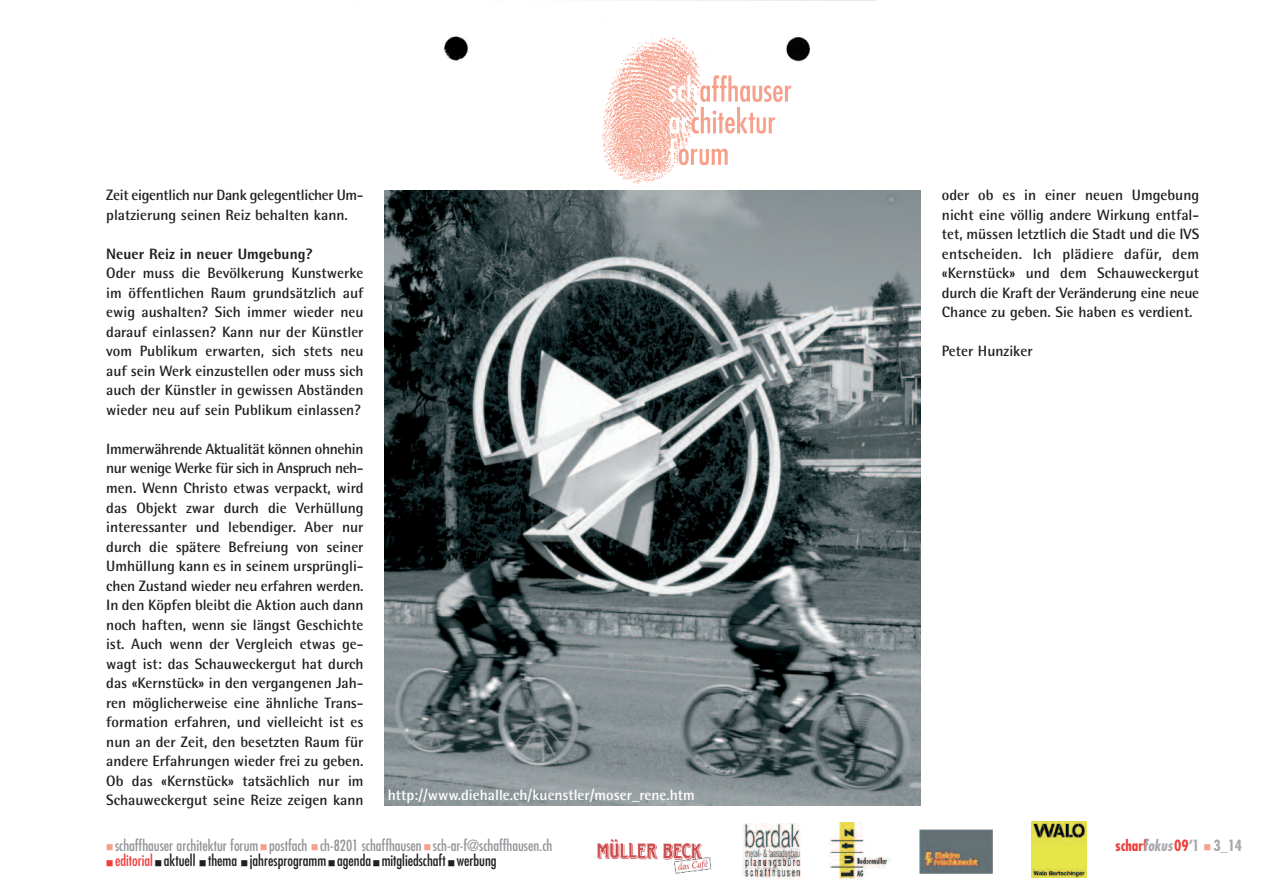
<style>
.page{position:relative;width:1263px;height:893px;background:#fff}
.page>*{position:absolute;margin:0;border:0;box-sizing:border-box;transform-origin:0 0}
.t1{font:700 15px/19.5px "Rotis Semi Sans";color:#231f20;text-align:justify}
.t2{font:condensed 15px/15.6px "Futura";color:#939598}
.t3{font:700 15px/19.5px "Rotis Semi Sans";letter-spacing:-.02em;color:#231f20}
.t4{font:700 15px "Rotis Semi Sans";color:#fff}
.t5{font:800 15px "Rotis Semi Sans";color:#231f20}
.t6{font:700 condensed 15px "Futura";color:#ee3f3e}
.s1{color:#ee3f3e}
.s2{color:#231f20}
.s3{font-style:italic;color:#a8a9ad}
.s4{color:#a8a9ad}
</style>
<div class="page">
<img style="left:443px;top:36px;width:367px;height:25px">
<img style="left:587px;top:36px;width:219px;height:148px">
<img style="left:829px;top:823px;width:63px;height:56px">
<img style="left:919px;top:830px;width:74px;height:44px">
<img style="left:1031px;top:822px;width:55px;height:55px">
<img style="left:743px;top:824px;width:58px;height:55px">
<img style="left:597px;top:839px;width:115px;height:35px">
<img style="left:385px;top:190px;width:536px;height:615px">
<p class="t3" style="left:106px;top:187px;width:259px">Zeit eigentlich nur Dank gelegentlicher Um&shy;platzierung seinen Reiz behalten kann.</p>
<p class="t5" style="left:106px;top:249px;width:208px">Neuer Reiz in neuer Umgebung?</p>
<p class="t1" style="left:106px;top:265px;width:259px">Oder muss die Bevölkerung Kunstwerke im öffentlichen Raum grundsätzlich auf ewig aushalten? Sich immer wieder neu darauf einlassen? Kann nur der Künstler vom Publikum erwarten, sich stets neu auf sein Werk einzustellen oder muss sich auch der Künstler in gewissen Abständen wieder neu auf sein Publikum einlassen?</p>
<p class="t1" style="left:106px;top:441px;width:259px">Immerwährende Aktualität können ohnehin nur wenige Werke für sich in Anspruch neh&shy;men. Wenn Christo etwas verpackt, wird das Objekt zwar durch die Verhüllung interessanter und lebendiger. Aber nur durch die spätere Befreiung von seiner Umhüllung kann es in seinem ursprüngli&shy;chen Zustand wieder neu erfahren werden.<br>In den Köpfen bleibt die Aktion auch dann noch haften, wenn sie längst Geschichte ist. Auch wenn der Vergleich etwas ge&shy;wagt ist: das Schauweckergut hat durch das «Kernstück» in den vergangenen Jah&shy;ren möglicherweise eine ähnliche Trans&shy;formation erfahren, und vielleicht ist es nun an der Zeit, den besetzten Raum für andere Erfahrungen wieder frei zu geben.<br>Ob das «Kernstück» tatsächlich nur im Schauweckergut seine Reize zeigen kann</p>
<p class="t4" style="left:388px;top:790px;width:309px">http://www.diehalle.ch/kuenstler/moser_rene.htm</p>
<p class="t1" style="left:942px;top:187px;width:259px">oder ob es in einer neuen Umgebung nicht eine völlig andere Wirkung entfal&shy;tet, müssen letztlich die Stadt und die IVS entscheiden. Ich plädiere dafür, dem «Kernstück» und dem Schauweckergut durch die Kraft der Veränderung eine neue Chance zu geben. Sie haben es verdient.</p>
<p class="t1" style="left:942px;top:343px;width:92px">Peter Hunziker</p>
<p class="t2" style="left:115px;top:838px;width:439px">schaffhauser architektur forum postfach ch-8201 schaffhausen sch-ar-f@schaffhausen.ch <span class="s1">editorial</span> <span class="s2">aktuell thema jahresprogramm agenda mitgliedschaft werbung</span></p>
<p class="t6" style="left:1115px;top:839px;width:128px">schar<span class="s3">fokus</span>09<span class="s4">’1 3_14</span></p>
</div>
